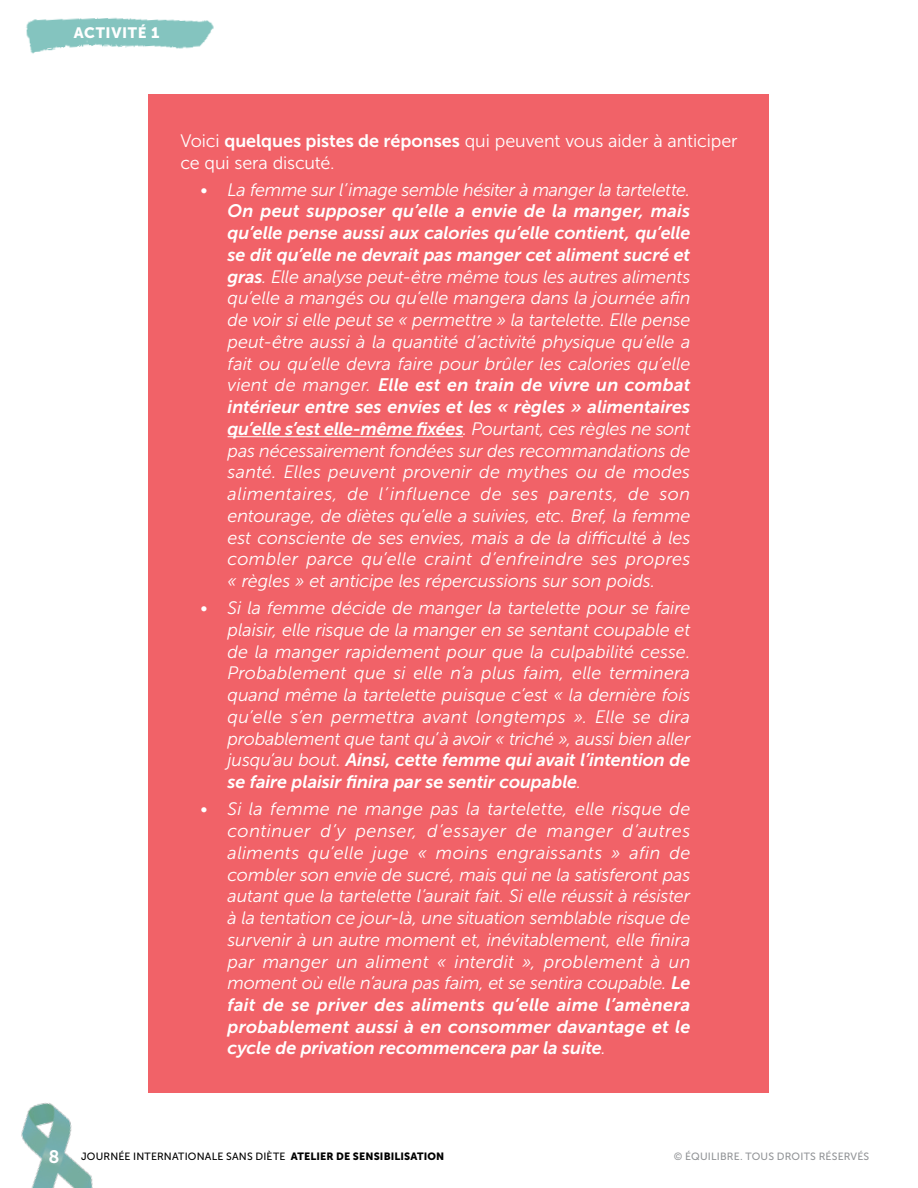
<style>
.page{position:relative;width:918px;height:1188px;background:#fff}
.page>*{position:absolute;margin:0;border:0;box-sizing:border-box;transform-origin:0 0}
.t1{font:italic 18px/21.8px "Museo Sans 300";letter-spacing:-.01em;color:#fff;text-align:justify}
.t2{font:italic 18px/21.8px "Museo Sans 700";letter-spacing:-.005em;color:#fff;text-align:justify}
.t3{font:18px/21.8px "Museo Sans 300";letter-spacing:-.005em;color:#fff}
.t4{font:15px "Museo Sans 900";letter-spacing:.04em;color:#fff}
.t5{font:10.5px "Museo Sans 500";letter-spacing:.02em;color:#000}
.t6{font:10.5px "Museo Sans 500";letter-spacing:.02em;color:#939598}
.s1{font-family:"Museo Sans 700"}
.s2{font-family:"Museo Sans 300"}
.s3{font-family:"Museo 700";font-size:18px;color:#fff}
.s4{font-family:"Museo Sans 900"}
</style>
<div class="page">
<img style="left:21px;top:1102px;width:72px;height:86px">
<img style="left:26px;top:17px;width:188px;height:37px">
<div style="left:148px;top:94px;width:622px;height:1000px;background:#f16268"></div>
<hr style="left:228px;top:436px;width:235px;height:1px;background:#fff">
<p class="t4" style="left:74px;top:24px;width:87px">ACTIVITÉ 1</p>
<p class="t3" style="left:180px;top:130px;width:559px">Voici <span class="s1">quelques pistes de réponses</span> qui peuvent vous aider à anticiper ce qui sera discuté.</p>
<p class="t1" style="left:201px;top:179px;width:491px">• La femme sur l’image semble hésiter à manger la tartelette.</p>
<p class="t2" style="left:228px;top:200px;width:464px">On peut supposer qu’elle a envie de la manger, mais qu’elle pense aussi aux calories qu’elle contient, qu’elle se dit qu’elle ne devrait pas manger cet aliment sucré et</p>
<p class="t1" style="left:228px;top:266px;width:464px"><span class="s1">gras</span>. Elle analyse peut-être même tous les autres aliments qu’elle a mangés ou qu’elle mangera dans la journée afin de voir si elle peut se « permettre » la tartelette. Elle pense peut-être aussi à la quantité d’activité physique qu’elle a fait ou qu’elle devra faire pour brûler les calories qu’elle</p>
<p class="t2" style="left:228px;top:374px;width:464px"><span class="s2">vient de manger.</span> Elle est en train de vivre un combat intérieur entre ses envies et les « règles » alimentaires qu’elle s’est elle-même fixées<span class="s2">. Pourtant, ces règles ne sont</span></p>
<p class="t1" style="left:228px;top:440px;width:464px">pas nécessairement fondées sur des recommandations de santé. Elles peuvent provenir de mythes ou de modes alimentaires, de l’influence de ses parents, de son entourage, de diètes qu’elle a suivies, etc. Bref, la femme est consciente de ses envies, mais a de la difficulté à les combler parce qu’elle craint d’enfreindre ses propres « règles » et anticipe les répercussions sur son poids.</p>
<p class="t1" style="left:228px;top:597px;width:464px;text-indent:-27px">• Si la femme décide de manger la tartelette pour se faire plaisir, elle risque de la manger en se sentant coupable et de la manger rapidement pour que la culpabilité cesse.<br>Probablement que si elle n’a plus faim, elle terminera quand même la tartelette puisque c’est « la dernière fois qu’elle s’en permettra avant longtemps ». Elle se dira probablement que tant qu’à avoir « triché », aussi bien aller</p>
<p class="t2" style="left:228px;top:749px;width:464px"><span class="s2">jusqu’au bout.</span> Ainsi, cette femme qui avait l’intention de se faire plaisir finira par se sentir coupable<span class="s2">.</span></p>
<p class="t1" style="left:228px;top:798px;width:464px;text-indent:-27px">• Si la femme ne mange pas la tartelette, elle risque de continuer d’y penser, d’essayer de manger d’autres aliments qu’elle juge « moins engraissants » afin de combler son envie de sucré, mais qui ne la satisferont pas autant que la tartelette l’aurait fait. Si elle réussit à résister à la tentation ce jour-là, une situation semblable risque de survenir à un autre moment et, inévitablement, elle finira par manger un aliment « interdit », problement à un moment où elle n’aura pas faim, et se sentira coupable. <span class="s1">Le</span></p>
<p class="t2" style="left:228px;top:994px;width:464px">fait de se priver des aliments qu’elle aime l’amènera probablement aussi à en consommer davantage et le cycle de privation recommencera par la suite<span class="s2">.</span></p>
<p class="t5" style="left:49px;top:1151px;width:397px"><span class="s3">8</span> JOURNÉE INTERNATIONALE SANS DIÈTE <span class="s4">ATELIER DE SENSIBILISATION</span></p>
<p class="t6" style="left:674px;top:1151px;width:197px">© ÉQUILIBRE. TOUS DROITS RÉSERVÉS</p>
</div>
